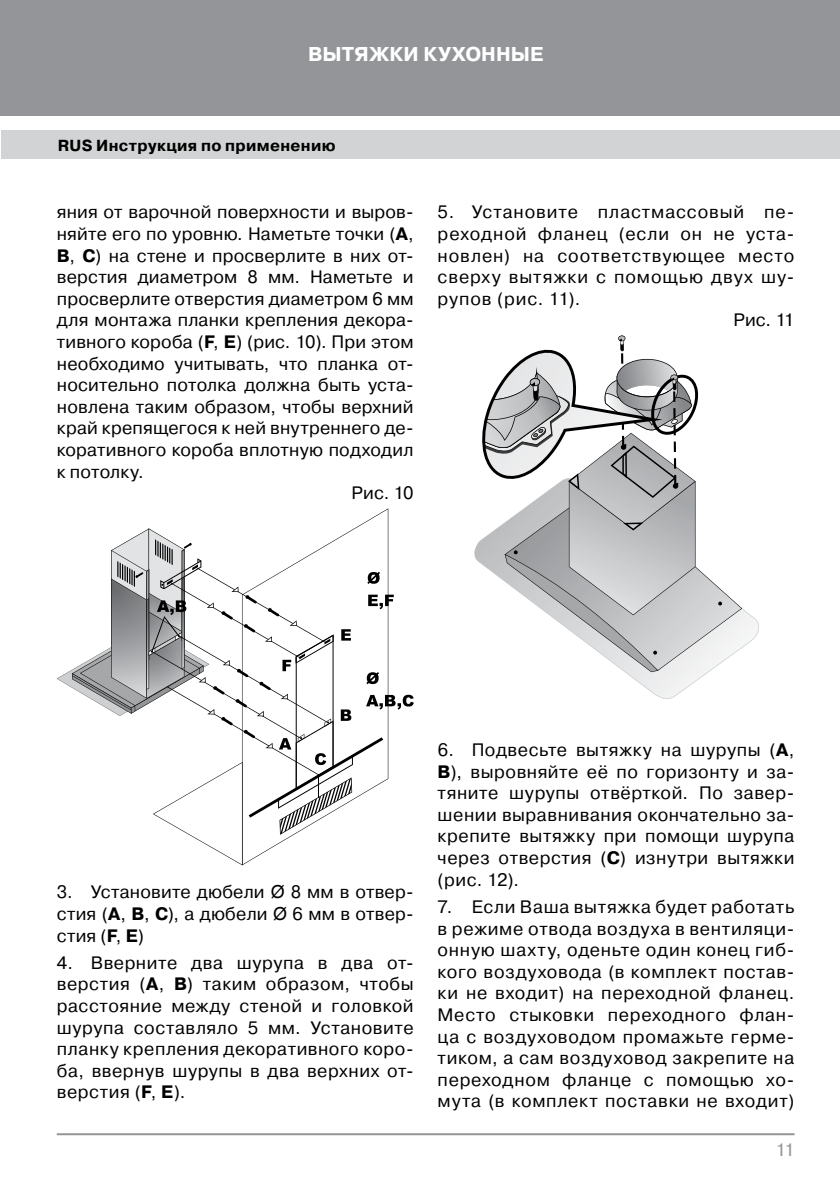
<style>
.page{position:relative;width:840px;height:1191px;background:#fff}
.page>*{position:absolute;margin:0;border:0;box-sizing:border-box;transform-origin:0 0}
.t1{font:700 20px "Pragmatica C";letter-spacing:.005em;color:#fff}
.t2{font:18px/21.6px "Pragmatica C";letter-spacing:.015em;color:#000;text-align:justify}
.t3{font:18px "Pragmatica C";letter-spacing:.05em;color:#000}
.t4{font:18px "Pragmatica C";color:#939598}
.t5{font:700 16px "Pragmatica C";letter-spacing:.02em;color:#000}
.s1{font-weight:700}
.s2{font-family:"Arial"}
</style>
<div class="page">
<div style="left:0;top:0;width:839px;height:116px;background:#939598"></div>
<div style="left:1px;top:130px;width:838px;height:29px;background:#d1d3d4"></div>
<hr style="left:57px;top:1133px;width:737px;height:2px;background:#939598">
<svg style="left:57px;top:528px;width:356px;height:337px"></svg>
<svg style="left:474px;top:545px;width:284px;height:154px"></svg>
<svg style="left:698px;top:545px;width:43px;height:126px"></svg>
<svg style="left:717px;top:601px;width:4px;height:4px"></svg>
<svg style="left:477px;top:335px;width:221px;height:337px"></svg>
<p class="t1" style="left:308px;top:43px;width:236px">ВЫТЯЖКИ КУХОННЫЕ</p>
<p class="t5" style="left:58px;top:136px;width:279px">RUS Инструкция по применению</p>
<p class="t2" style="left:57px;top:201px;width:358px">яния от варочной поверхности и выров-</p>
<p class="t2" style="left:57px;top:223px;width:358px">няйте его по уровню. Наметьте точки (<span class="s1">А</span>,</p>
<p class="t2" style="left:57px;top:245px;width:358px"><span class="s1">В</span>, <span class="s1">С</span>) на стене и просверлите в них от-</p>
<p class="t2" style="left:57px;top:266px;width:358px">верстия диаметром 8 мм. Наметьте и</p>
<p class="t2" style="left:57px;top:288px;width:358px">просверлите отверстия диаметром 6 мм</p>
<p class="t2" style="left:57px;top:309px;width:358px">для монтажа планки крепления декора-</p>
<p class="t2" style="left:57px;top:331px;width:358px">тивного короба (<span class="s1">F</span>, <span class="s1">Е</span>) (рис. 10). При этом</p>
<p class="t2" style="left:57px;top:352px;width:358px">необходимо учитывать, что планка от-</p>
<p class="t2" style="left:57px;top:374px;width:358px">носительно потолка должна быть уста-</p>
<p class="t2" style="left:57px;top:396px;width:358px">новлена таким образом, чтобы верхний</p>
<p class="t2" style="left:57px;top:417px;width:358px">край крепящегося к ней внутреннего де-</p>
<p class="t2" style="left:57px;top:439px;width:358px">коративного короба вплотную подходил</p>
<p class="t2" style="left:57px;top:460px;width:88px">к потолку.</p>
<p class="t2" style="left:351px;top:482px;width:63px">Рис. 10</p>
<p class="t3" style="left:437px;top:202px;width:358px">5. Установите пластмассовый пе-</p>
<p class="t3" style="left:437px;top:224px;width:358px">реходной фланец (если он не уста-</p>
<p class="t3" style="left:437px;top:245px;width:358px">новлен) на соответствующее место</p>
<p class="t3" style="left:437px;top:267px;width:358px">сверху вытяжки с помощью двух шу-</p>
<p class="t3" style="left:437px;top:288px;width:144px">рупов (рис. 11).</p>
<p class="t2" style="left:733px;top:309px;width:62px">Рис. 11</p>
<p class="t2" style="left:57px;top:881px;width:358px">3. Установите дюбели <span class="s2">Ø</span> 8 мм в отвер&shy;стия (<span class="s1">А</span>, <span class="s1">В</span>, <span class="s1">С</span>), а дюбели <span class="s2">Ø</span> 6 мм в отвер&shy;стия (<span class="s1">F</span>, <span class="s1">Е</span>)</p>
<p class="t2" style="left:57px;top:952px;width:358px">4. Вверните два шурупа в два от&shy;верстия (<span class="s1">А</span>, <span class="s1">В</span>) таким образом, чтобы расстояние между стеной и головкой шурупа составляло 5 мм. Установите планку крепления декоративного коро&shy;ба, ввернув шурупы в два верхних от&shy;верстия (<span class="s1">F</span>, <span class="s1">Е</span>).</p>
<p class="t2" style="left:437px;top:739px;width:358px">6. Подвесьте вытяжку на шурупы (<span class="s1">А</span>, <span class="s1">В</span>), выровняйте её по горизонту и за&shy;тяните шурупы отвёрткой. По завер&shy;шении выравнивания окончательно за&shy;крепите вытяжку при помощи шурупа через отверстия (<span class="s1">С</span>) изнутри вытяжки (рис. 12).</p>
<p class="t2" style="left:437px;top:896px;width:358px">7. Если Ваша вытяжка будет работать в режиме отвода воздуха в вентиляци&shy;онную шахту, оденьте один конец гиб&shy;кого воздуховода (в комплект постав&shy;ки не входит) на переходной фланец.<br>Место стыковки переходного флан&shy;ца с воздуховодом промажьте герме&shy;тиком, а сам воздуховод закрепите на переходном фланце с помощью хо&shy;мута (в комплект поставки не входит)</p>
<p class="t4" style="left:775px;top:1139px;width:21px">11</p>
</div>
